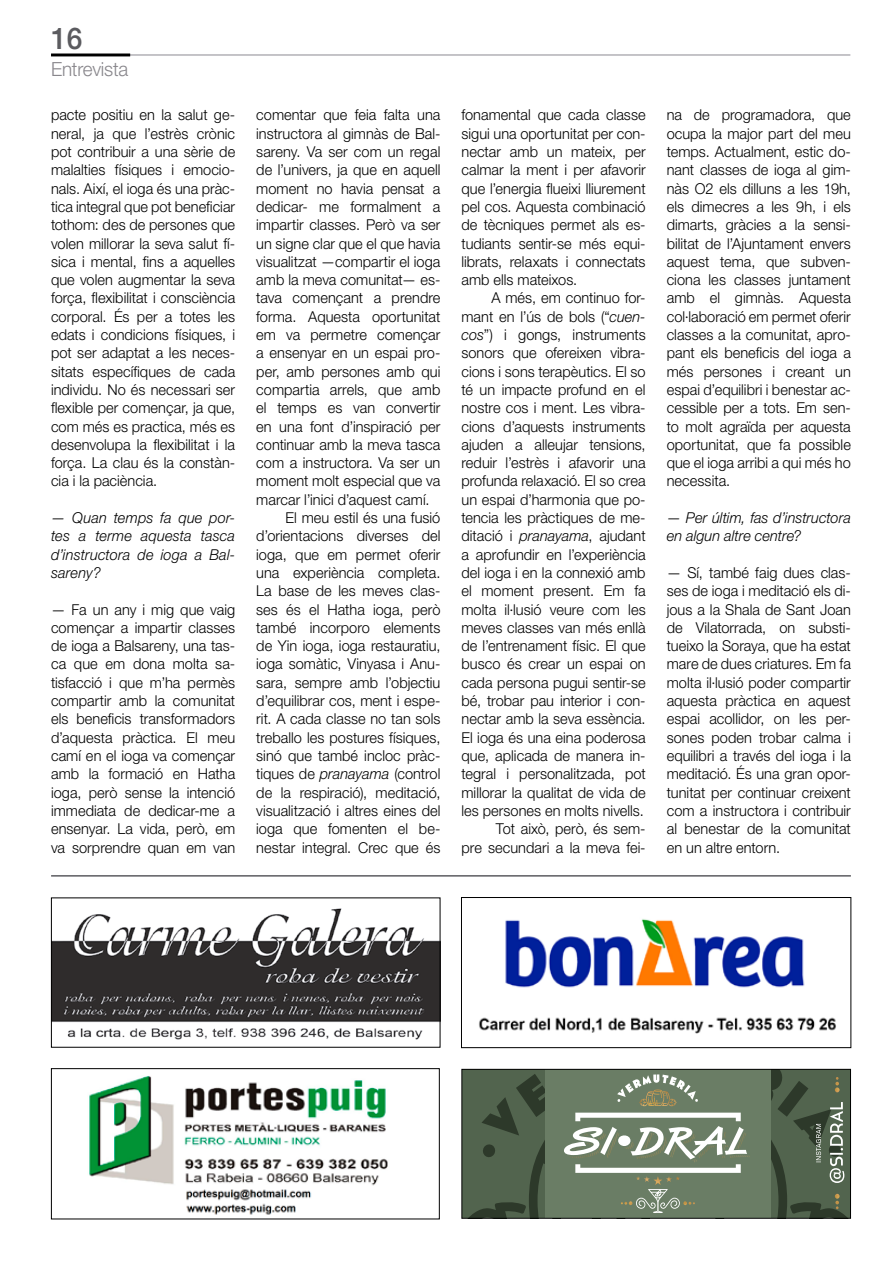
<style>
.page{position:relative;width:893px;height:1263px;background:#fff}
.page>*{position:absolute;margin:0;border:0;box-sizing:border-box;transform-origin:0 0}
.t1{font:500 30px "Helvetica Neue LT Std";color:#5b5b5f;scale:.94 1}
.t2{font:300 19.5px "Helvetica Neue LT Std";letter-spacing:-.01em;color:#89878c}
.t3{font:300 15px/18.3px "Helvetica Neue LT Std";letter-spacing:.005em;color:#000;text-align:justify}
.t4{font:italic 300 15px/18.3px "Helvetica Neue LT Std";letter-spacing:.005em;color:#000;text-align:justify}
.s1{font-style:italic}
</style>
<div class="page">
<hr style="left:51px;top:54px;width:799px;height:2px;background:#b0afb5">
<hr style="left:51px;top:54px;width:79px;height:2px;background:#000">
<svg style="left:463px;top:1101px;width:386px;height:115px;background:#4a5b46"></svg>
<div style="left:545px;top:1069px;width:226px;height:149px;background:#6a7d65"></div>
<svg style="left:621px;top:1189px;width:74px;height:24px"></svg>
<img style="left:835px;top:1194px;width:5px;height:15px">
<svg style="left:481px;top:1071px;width:363px;height:112px"></svg>
<div style="left:461px;top:1069px;width:390px;height:149px;border:1px solid #000"></div>
<hr style="left:51px;top:875px;width:800px;height:1px;background:#5b5b5f">
<img style="left:53px;top:908px;width:385px;height:132px">
<div style="left:51px;top:897px;width:389px;height:150px;border:1px solid #000"></div>
<img style="left:89px;top:1076px;width:299px;height:139px">
<div style="left:51px;top:1068px;width:389px;height:151px;border:1px solid #000"></div>
<img style="left:479px;top:919px;width:357px;height:115px">
<div style="left:461px;top:897px;width:390px;height:151px;border:1px solid #000"></div>
<h1 class="t1" style="left:51px;top:21px;width:35px">16</h1>
<h2 class="t2" style="left:51px;top:57px;width:79px">Entrevista</h2>
<p class="t3" style="left:51px;top:106px;width:186px">pacte positiu en la salut ge&shy;neral, ja que l’estrès crònic pot contribuir a una sèrie de malalties físiques i emocio&shy;nals. Així, el ioga és una pràc&shy;tica integral que pot beneficiar tothom: des de persones que volen millorar la seva salut fí&shy;sica i mental, fins a aquelles que volen augmentar la seva força, flexibilitat i consciència corporal. És per a totes les edats i condicions físiques, i pot ser adaptat a les neces&shy;sitats específiques de cada individu. No és necessari ser flexible per començar, ja que, com més es practica, més es desenvolupa la flexibilitat i la força. La clau és la constàn&shy;cia i la paciència.</p>
<p class="t4" style="left:51px;top:508px;width:186px">— Quan temps fa que por&shy;tes a terme aquesta tasca d’instructora de ioga a Bal&shy;sareny?</p>
<p class="t3" style="left:51px;top:600px;width:186px">— Fa un any i mig que vaig començar a impartir classes de ioga a Balsareny, una tas&shy;ca que em dona molta sa&shy;tisfacció i que m’ha permès compartir amb la comunitat els beneficis transformadors d’aquesta pràctica. El meu camí en el ioga va començar amb la formació en Hatha ioga, però sense la intenció immediata de dedicar-me a ensenyar. La vida, però, em va sorprendre quan em van</p>
<p class="t3" style="left:256px;top:106px;width:186px">comentar que feia falta una</p>
<p class="t3" style="left:256px;top:124px;width:186px">instructora al gimnàs de Bal-</p>
<p class="t3" style="left:256px;top:142px;width:186px">sareny. Va ser com un regal</p>
<p class="t3" style="left:256px;top:161px;width:186px">de l’univers, ja que en aquell</p>
<p class="t3" style="left:256px;top:179px;width:186px">moment no havia pensat a</p>
<p class="t3" style="left:256px;top:197px;width:186px">dedicar- me formalment a</p>
<p class="t3" style="left:256px;top:215px;width:186px">impartir classes. Però va ser</p>
<p class="t3" style="left:256px;top:234px;width:186px">un signe clar que el que havia</p>
<p class="t3" style="left:256px;top:252px;width:186px">visualitzat —compartir el ioga</p>
<p class="t3" style="left:256px;top:270px;width:186px">amb la meva comunitat— es-</p>
<p class="t3" style="left:256px;top:289px;width:186px">tava començant a prendre</p>
<p class="t3" style="left:256px;top:307px;width:186px">forma. Aquesta oportunitat</p>
<p class="t3" style="left:256px;top:325px;width:186px">em va permetre començar</p>
<p class="t3" style="left:256px;top:344px;width:186px">a ensenyar en un espai pro-</p>
<p class="t3" style="left:256px;top:362px;width:186px">per, amb persones amb qui</p>
<p class="t3" style="left:256px;top:380px;width:186px">compartia arrels, que amb</p>
<p class="t3" style="left:256px;top:398px;width:186px">el temps es van convertir</p>
<p class="t3" style="left:256px;top:417px;width:186px">en una font d’inspiració per</p>
<p class="t3" style="left:256px;top:435px;width:186px">continuar amb la meva tasca</p>
<p class="t3" style="left:256px;top:453px;width:186px">com a instructora. Va ser un</p>
<p class="t3" style="left:256px;top:472px;width:186px">moment molt especial que va</p>
<p class="t3" style="left:256px;top:490px;width:175px">marcar l’inici d’aquest camí.</p>
<p class="t3" style="left:286px;top:508px;width:156px">El meu estil és una fusió</p>
<p class="t3" style="left:256px;top:527px;width:186px">d’orientacions diverses del</p>
<p class="t3" style="left:256px;top:545px;width:186px">ioga, que em permet oferir</p>
<p class="t3" style="left:256px;top:563px;width:186px">una experiència completa.</p>
<p class="t3" style="left:256px;top:581px;width:186px">La base de les meves clas-</p>
<p class="t3" style="left:256px;top:600px;width:186px">ses és el Hatha ioga, però</p>
<p class="t3" style="left:256px;top:618px;width:186px">també incorporo elements</p>
<p class="t3" style="left:256px;top:636px;width:186px">de Yin ioga, ioga restauratiu,</p>
<p class="t3" style="left:256px;top:655px;width:186px">ioga somàtic, Vinyasa i Anu-</p>
<p class="t3" style="left:256px;top:673px;width:186px">sara, sempre amb l’objectiu</p>
<p class="t3" style="left:256px;top:691px;width:186px">d’equilibrar cos, ment i espe-</p>
<p class="t3" style="left:256px;top:710px;width:186px">rit. A cada classe no tan sols</p>
<p class="t3" style="left:256px;top:728px;width:186px">treballo les postures físiques,</p>
<p class="t3" style="left:256px;top:746px;width:186px">sinó que també incloc pràc-</p>
<p class="t3" style="left:256px;top:764px;width:186px">tiques de <span class="s1">pranayama</span> (control</p>
<p class="t3" style="left:256px;top:783px;width:186px">de la respiració), meditació,</p>
<p class="t3" style="left:256px;top:801px;width:186px">visualització i altres eines del</p>
<p class="t3" style="left:256px;top:819px;width:186px">ioga que fomenten el be-</p>
<p class="t3" style="left:256px;top:838px;width:186px">nestar integral. Crec que és</p>
<p class="t3" style="left:461px;top:106px;width:186px">fonamental que cada classe sigui una oportunitat per con&shy;nectar amb un mateix, per calmar la ment i per afavorir que l’energia flueixi lliurement pel cos. Aquesta combinació de tècniques permet als es&shy;tudiants sentir-se més equi&shy;librats, relaxats i connectats amb ells mateixos.</p>
<p class="t3" style="left:461px;top:289px;width:186px;text-align:right">A més, em continuo for&shy;mant en l’ús de bols (“<span class="s1">cuen&shy;cos</span>”) i gongs, instruments sonors que ofereixen vibra&shy;cions i sons terapèutics. El so té un impacte profund en el nostre cos i ment. Les vibra&shy;cions d’aquests instruments ajuden a alleujar tensions, reduir l’estrès i afavorir una profunda relaxació. El so crea un espai d’harmonia que po&shy;tencia les pràctiques de me&shy;ditació i <span class="s1">pranayama</span>, ajudant a aprofundir en l’experiència del ioga i en la connexió amb el moment present. Em fa molta il·lusió veure com les meves classes van més enllà de l’entrenament físic. El que busco és crear un espai on cada persona pugui sentir-se bé, trobar pau interior i con&shy;nectar amb la seva essència.<br>El ioga és una eina poderosa que, aplicada de manera in&shy;tegral i personalitzada, pot millorar la qualitat de vida de les persones en molts nivells.<br>Tot això, però, és sem-<br>pre secundari a la meva fei-</p>
<p class="t3" style="left:667px;top:106px;width:186px">na de programadora, que ocupa la major part del meu temps. Actualment, estic do&shy;nant classes de ioga al gim&shy;nàs O2 els dilluns a les 19h, els dimecres a les 9h, i els dimarts, gràcies a la sensi&shy;bilitat de l’Ajuntament envers aquest tema, que subven&shy;ciona les classes juntament amb el gimnàs. Aquesta col·laboració em permet oferir classes a la comunitat, apro&shy;pant els beneficis del ioga a més persones i creant un espai d’equilibri i benestar ac&shy;cessible per a tots. Em sen&shy;to molt agraïda per aquesta oportunitat, que fa possible que el ioga arribi a qui més ho necessita.</p>
<p class="t4" style="left:667px;top:508px;width:186px">— Per últim, fas d’instructora en algun altre centre?</p>
<p class="t3" style="left:667px;top:563px;width:186px">— Sí, també faig dues clas&shy;ses de ioga i meditació els di&shy;jous a la Shala de Sant Joan de Vilatorrada, on substi&shy;tueixo la Soraya, que ha estat mare de dues criatures. Em fa molta il·lusió poder compartir aquesta pràctica en aquest espai acollidor, on les per&shy;sones poden trobar calma i equilibri a través del ioga i la meditació. És una gran opor&shy;tunitat per continuar creixent com a instructora i contribuir al benestar de la comunitat en un altre entorn.</p>
</div>
